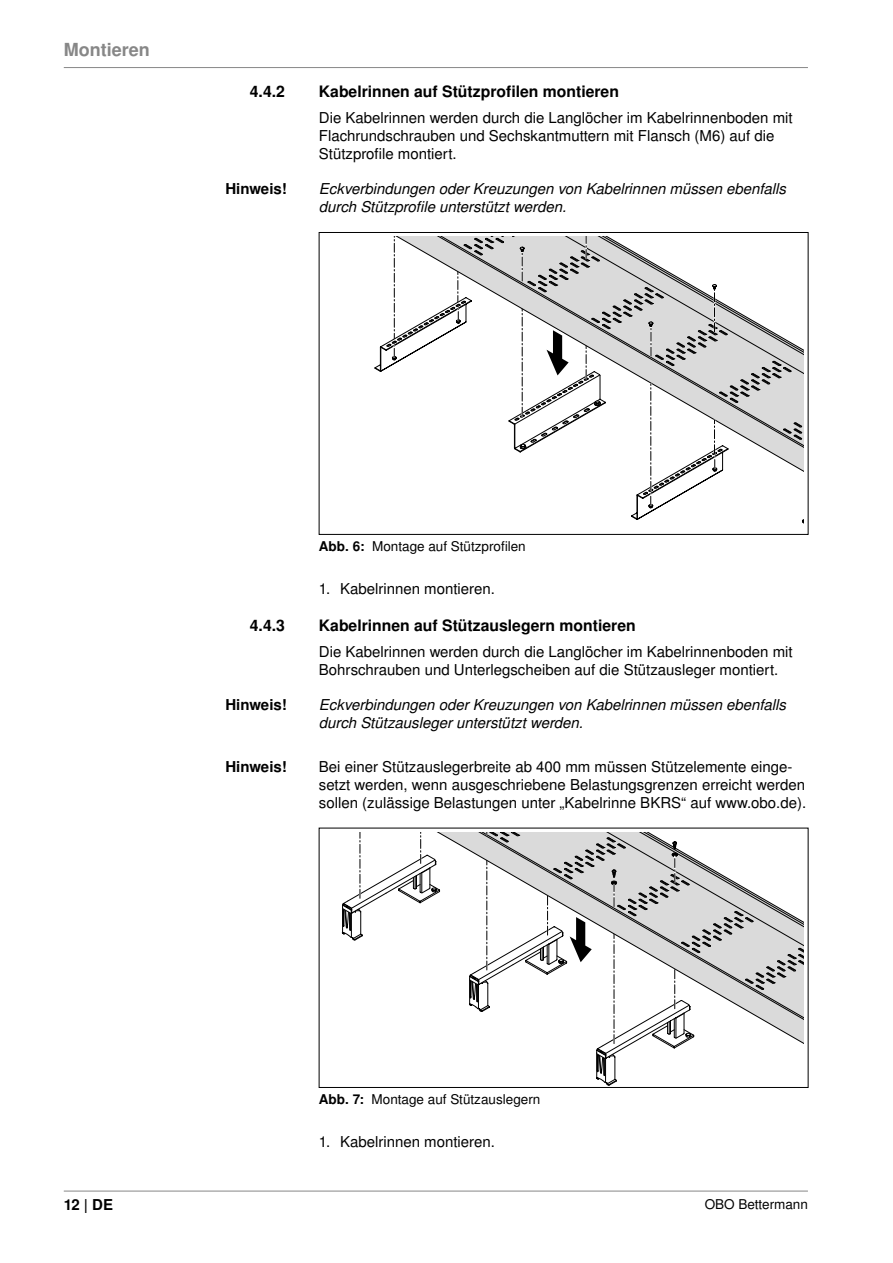
<style>
.page{position:relative;width:893px;height:1263px;background:#fff}
.page>*{position:absolute;margin:0;border:0;box-sizing:border-box;transform-origin:0 0}
.t1{font:700 18px "Nimbus San LOT";color:#878787}
.t2{font:700 15.75px "Nimbus San LOT";color:#000}
.t3{font:15px/18px "Nimbus San LOT";color:#000}
.t4{font:italic 15px/18px "Nimbus San LOT";color:#000}
.t5{font:700 15px "Nimbus San LOT";color:#000}
.t6{font:13.5px "Nimbus San LOT";color:#000}
.s1{font-weight:700}
</style>
<div class="page">
<hr style="left:64px;top:67px;width:744px;height:1px;background:#878787">
<hr style="left:64px;top:1191px;width:744px;height:1px;background:#878787">
<svg style="left:374px;top:237px;width:430px;height:287px"></svg>
<div style="left:319px;top:232px;width:489px;height:303px;border:1px solid #000"></div>
<svg style="left:341px;top:832px;width:128px;height:109px"></svg>
<svg style="left:469px;top:832px;width:335px;height:254px"></svg>
<div style="left:319px;top:828px;width:489px;height:260px;border:1px solid #000"></div>
<p class="t1" style="left:64px;top:39px;width:88px">Montieren</p>
<p class="t2" style="left:250px;top:82px;width:37px">4.4.2</p>
<p class="t2" style="left:319px;top:82px;width:302px">Kabelrinnen auf Stützprofilen montieren</p>
<p class="t3" style="left:319px;top:109px;width:475px">Die Kabelrinnen werden durch die Langlöcher im Kabelrinnenboden mit<br>Flachrundschrauben und Sechskantmuttern mit Flansch (M6) auf die<br>Stützprofile montiert.</p>
<p class="t5" style="left:225px;top:180px;width:63px">Hinweis!</p>
<p class="t4" style="left:319px;top:180px;width:469px">Eckverbindungen oder Kreuzungen von Kabelrinnen müssen ebenfalls durch Stützprofile unterstützt werden.</p>
<p class="t6" style="left:319px;top:538px;width:208px"><span class="s1">Abb. 6:</span> Montage auf Stützprofilen</p>
<p class="t3" style="left:319px;top:580px;width:178px">1. Kabelrinnen montieren.</p>
<p class="t2" style="left:250px;top:616px;width:37px">4.4.3</p>
<p class="t2" style="left:319px;top:616px;width:318px">Kabelrinnen auf Stützauslegern montieren</p>
<p class="t3" style="left:319px;top:643px;width:475px">Die Kabelrinnen werden durch die Langlöcher im Kabelrinnenboden mit<br>Bohrschrauben und Unterlegscheiben auf die Stützausleger montiert.</p>
<p class="t5" style="left:225px;top:696px;width:63px">Hinweis!</p>
<p class="t4" style="left:319px;top:696px;width:469px">Eckverbindungen oder Kreuzungen von Kabelrinnen müssen ebenfalls durch Stützausleger unterstützt werden.</p>
<p class="t5" style="left:225px;top:758px;width:63px">Hinweis!</p>
<p class="t3" style="left:319px;top:758px;width:489px">Bei einer Stützauslegerbreite ab 400 mm müssen Stützelemente einge&shy;setzt werden, wenn ausgeschriebene Belastungsgrenzen erreicht werden sollen (zulässige Belastungen unter „Kabelrinne BKRS“ auf www.obo.de).</p>
<p class="t6" style="left:319px;top:1091px;width:223px"><span class="s1">Abb. 7:</span> Montage auf Stützauslegern</p>
<p class="t3" style="left:319px;top:1133px;width:178px">1. Kabelrinnen montieren.</p>
<p class="t5" style="left:64px;top:1196px;width:51px">12 | DE</p>
<p class="t6" style="left:705px;top:1196px;width:105px">OBO Bettermann</p>
</div>
